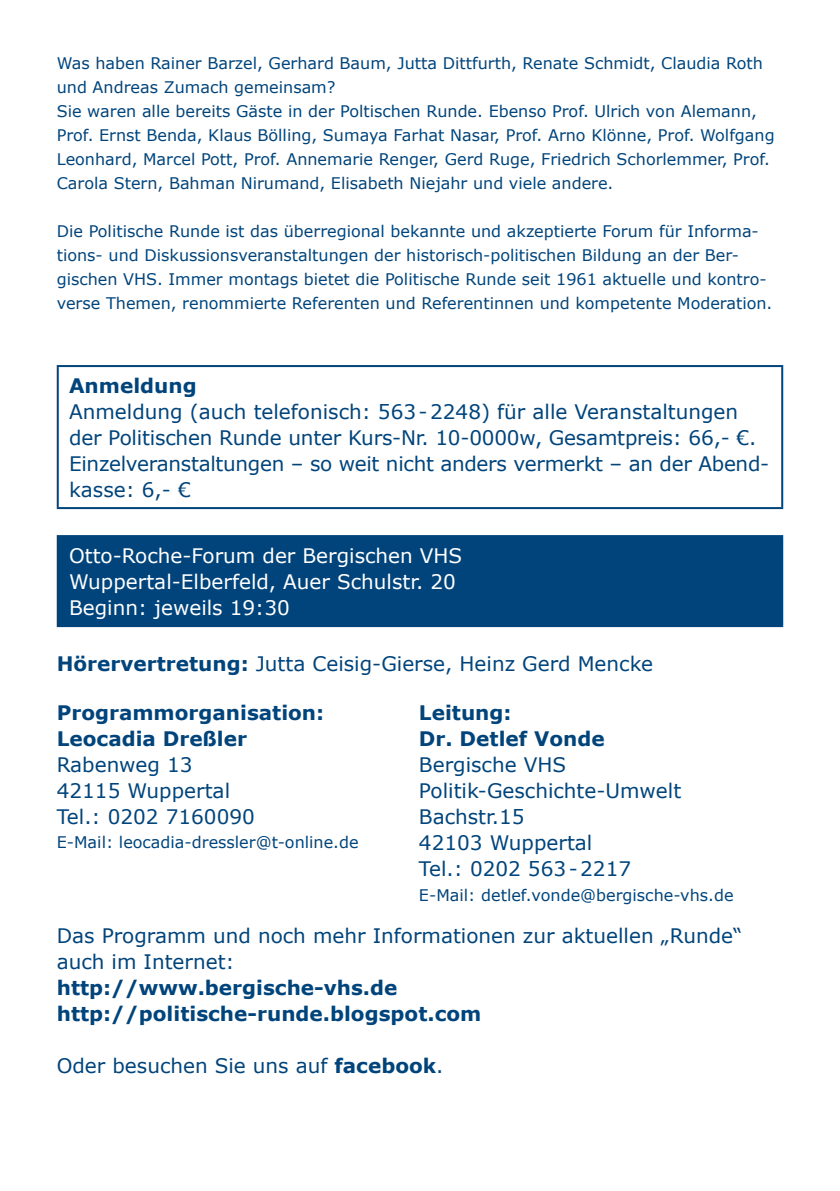
<style>
.page{position:relative;width:840px;height:1191px;background:#fff}
.page>*{position:absolute;margin:0;border:0;box-sizing:border-box;transform-origin:0 0}
.t1{font:20px/26px "Verdana";color:#00447b}
.t2{font:700 20px/26px "Verdana";color:#00447b}
.t3{font:20px/26px "Verdana";color:#fff}
.t4{font:16px/24px "Verdana";color:#00447b}
.s1{font-weight:700}
</style>
<div class="page">
<hr style="left:57px;top:365px;width:725px;height:2px;background:#00447b">
<hr style="left:57px;top:367px;width:2px;height:140px;background:#00447b">
<hr style="left:780px;top:367px;width:2px;height:140px;background:#00447b">
<hr style="left:57px;top:507px;width:725px;height:2px;background:#00447b">
<div style="left:58px;top:536px;width:723px;height:90px;background:#00447b"></div>
<hr style="left:57px;top:535px;width:725px;height:2px;background:#00447b">
<hr style="left:57px;top:537px;width:2px;height:88px;background:#00447b">
<hr style="left:780px;top:537px;width:2px;height:88px;background:#00447b">
<hr style="left:57px;top:625px;width:725px;height:2px;background:#00447b">
<p class="t4" style="left:57px;top:51px;width:719px">Was haben Rainer Barzel, Gerhard Baum, Jutta Dittfurth, Renate Schmidt, Claudia Roth und Andreas Zumach gemeinsam?<br>Sie waren alle bereits Gäste in der Poltischen Runde. Ebenso Prof. Ulrich von Alemann, Prof. Ernst Benda, Klaus Bölling, Sumaya Farhat Nasar, Prof. Arno Klönne, Prof. Wolfgang Leonhard, Marcel Pott, Prof. Annemarie Renger, Gerd Ruge, Friedrich Schorlemmer, Prof.<br>Carola Stern, Bahman Nirumand, Elisabeth Niejahr und viele andere.</p>
<p class="t4" style="left:57px;top:219px;width:716px">Die Politische Runde ist das überregional bekannte und akzeptierte Forum für Informa&shy;tions- und Diskussionsveranstaltungen der historisch-politischen Bildung an der Ber&shy;gischen VHS. Immer montags bietet die Politische Runde seit 1961 aktuelle und kontro&shy;verse Themen, renommierte Referenten und Referentinnen und kompetente Moderation.</p>
<p class="t2" style="left:69px;top:372px;width:129px">Anmeldung</p>
<p class="t1" style="left:69px;top:398px;width:698px">Anmeldung (auch telefonisch: 563-2248) für alle Veranstaltungen der Politischen Runde unter Kurs-Nr. 10-0000w, Gesamtpreis: 66,- €.<br>Einzelveranstaltungen – so weit nicht anders vermerkt – an der Abend&shy;kasse: 6,- €</p>
<p class="t3" style="left:69px;top:542px;width:394px">Otto-Roche-Forum der Bergischen VHS<br>Wuppertal-Elberfeld, Auer Schulstr. 20<br>Beginn: jeweils 19:30</p>
<p class="t1" style="left:57px;top:650px;width:597px"><span class="s1">Hörervertretung:</span> Jutta Ceisig-Gierse, Heinz Gerd Mencke</p>
<p class="t2" style="left:57px;top:699px;width:269px">Programmorganisation:<br>Leocadia Dreßler</p>
<p class="t1" style="left:57px;top:751px;width:199px">Rabenweg 13<br>42115 Wuppertal<br>Tel.: 0202 7160090</p>
<p class="t4" style="left:57px;top:830px;width:303px">E-Mail: leocadia-dressler@t-online.de</p>
<p class="t2" style="left:419px;top:699px;width:187px">Leitung:<br>Dr. Detlef Vonde</p>
<p class="t1" style="left:419px;top:751px;width:263px">Bergische VHS<br>Politik-Geschichte-Umwelt<br>Bachstr.15<br>42103 Wuppertal<br>Tel.: 0202 563-2217</p>
<p class="t4" style="left:419px;top:882px;width:316px">E-Mail: detlef.vonde@bergische-vhs.de</p>
<p class="t1" style="left:57px;top:921px;width:686px">Das Programm und noch mehr Informationen zur aktuellen „Runde“ auch im Internet:</p>
<p class="t2" style="left:57px;top:973px;width:426px">http://www.bergische-vhs.de http://politische-runde.blogspot.com</p>
<p class="t1" style="left:57px;top:1051px;width:388px">Oder besuchen Sie uns auf <span class="s1">facebook</span>.</p>
</div>
